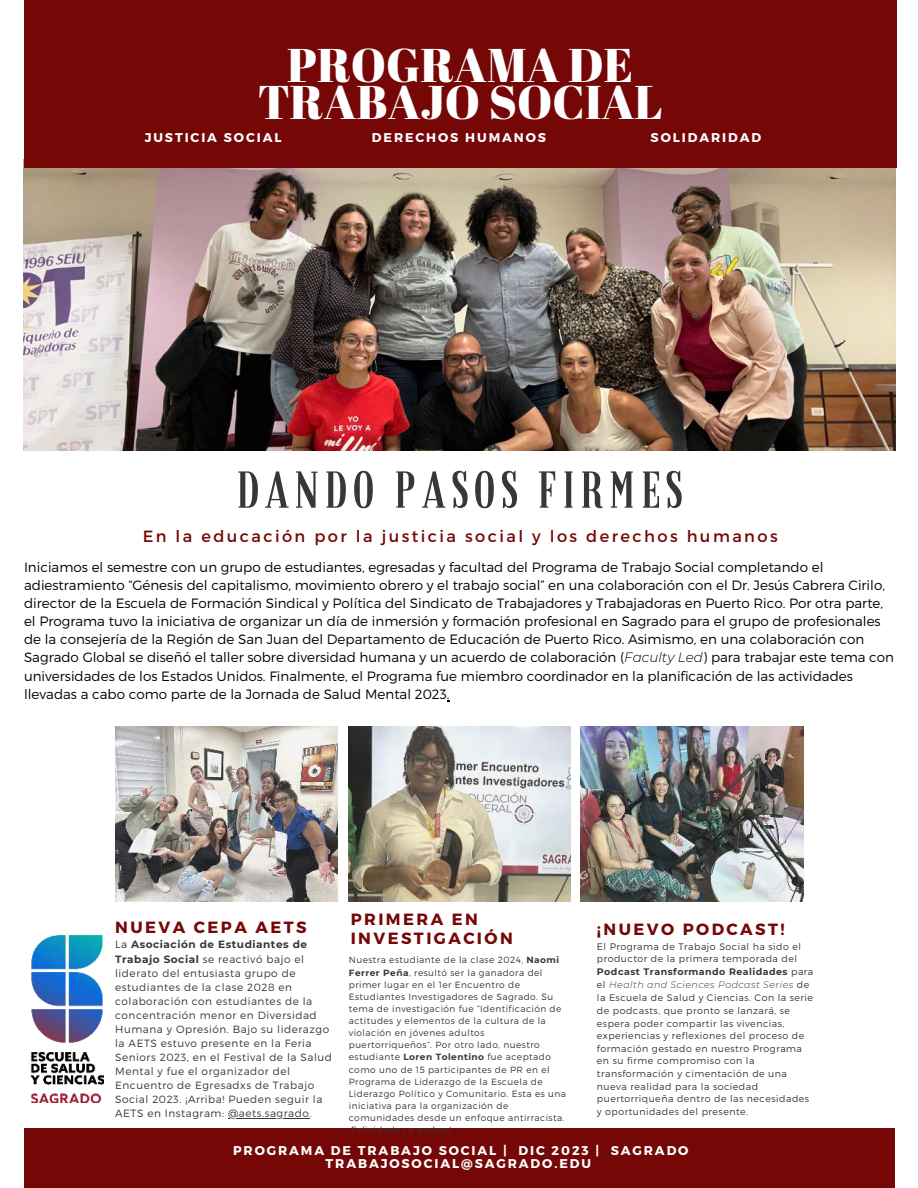
<style>
.page{position:relative;width:918px;height:1188px;background:#fff}
.page>*{position:absolute;margin:0;border:0;box-sizing:border-box;transform-origin:0 0}
.t1{font:50.85px "Granaina limpia";letter-spacing:.1em;color:#373737}
.t2{font:47.25px/37.2px "Abril Fatface";color:#fff;text-align:center}
.t3{font:16.2px "Montserrat";letter-spacing:.15em;color:#750707}
.t4{font:700 16.2px/19px "Montserrat";letter-spacing:.15em;color:#750707}
.t5{font:300 13.5px/18.1px "Montserrat";color:#000}
.t6{font:700 12.75px/12.8px "Montserrat";letter-spacing:.15em;color:#fff;text-align:center}
.t7{font:300 10.5px/14.1px "Montserrat";letter-spacing:.05em;color:#373737}
.t8{font:300 9.45px/12.8px "Montserrat";letter-spacing:.05em;color:#373737}
.t9{font:300 9px/12.1px "Montserrat";letter-spacing:.05em;color:#373737}
.s1{font-style:italic}
.s2{font-weight:700}
</style>
<div class="page">
<img style="left:24px;top:167px;width:872px;height:283px">
<div style="left:24px;top:0;width:872px;height:167px;background:#750707"></div>
<img style="left:115px;top:726px;width:223px;height:176px">
<img style="left:348px;top:726px;width:223px;height:176px">
<img style="left:581px;top:726px;width:223px;height:176px">
<div style="left:24px;top:1128px;width:870px;height:60px;background:#750707"></div>
<img style="left:30px;top:936px;width:73px;height:166px">
<hr style="left:228px;top:1118px;width:81px;height:1px;background:#373737">
<h2 class="t2" style="left:258px;top:45px;width:407px">PROGRAMA DE<br>TRABAJO SOCIAL</h2>
<p class="t6" style="left:145px;top:131px;width:138px">JUSTICIA SOCIAL</p>
<p class="t6" style="left:372px;top:131px;width:176px">DERECHOS HUMANOS</p>
<p class="t6" style="left:651px;top:131px;width:112px">SOLIDARIDAD</p>
<h1 class="t1" style="left:236px;top:462px;width:448px">DANDO PASOS FIRMES</h1>
<p class="t3" style="left:143px;top:526px;width:636px">En la educación por la justicia social y los derechos humanos</p>
<p class="t5" style="left:24px;top:558px;width:872px">Iniciamos el semestre con un grupo de estudiantes, egresadas y facultad del Programa de Trabajo Social completando el adiestramiento “Génesis del capitalismo, movimiento obrero y el trabajo social” en una colaboración con el Dr. Jesús Cabrera Cirilo, director de la Escuela de Formación Sindical y Política del Sindicato de Trabajadores y Trabajadoras en Puerto Rico. Por otra parte, el Programa tuvo la iniciativa de organizar un día de inmersión y formación profesional en Sagrado para el grupo de profesionales de la consejería de la Región de San Juan del Departamento de Educación de Puerto Rico. Asimismo, en una colaboración con Sagrado Global se diseñó el taller sobre diversidad humana y un acuerdo de colaboración (<span class="s1">Faculty Led</span>) para trabajar este tema con universidades de los Estados Unidos. Finalmente, el Programa fue miembro coordinador en la planificación de las actividades llevadas a cabo como parte de la Jornada de Salud Mental 2023.</p>
<p class="t4" style="left:115px;top:918px;width:193px">NUEVA CEPA AETS</p>
<p class="t7" style="left:115px;top:937px;width:218px">La <span class="s2">Asociación de Estudiantes de Trabajo Social</span> se reactivó bajo el liderato del entusiasta grupo de estudiantes de la clase 2028 en colaboración con estudiantes de la concentración menor en Diversidad Humana y Opresión. Bajo su liderazgo la AETS estuvo presente en la Feria Seniors 2023, en el Festival de la Salud Mental y fue el organizador del Encuentro de Egresadxs de Trabajo Social 2023. ¡Arriba! Pueden seguir la AETS en Instagram: @aets.sagrado.</p>
<p class="t4" style="left:351px;top:910px;width:164px">PRIMERA EN<br>INVESTIGACIÓN</p>
<p class="t9" style="left:349px;top:953px;width:219px">Nuestra estudiante de la clase 2024, <span class="s2">Naomi Ferrer Peña</span>, resultó ser la ganadora del primer lugar en el 1er Encuentro de Estudiantes Investigadores de Sagrado. Su tema de investigación fue “Identificación de actitudes y elementos de la cultura de la violación en jóvenes adultos puertorriqueños”. Por otro lado, nuestro estudiante <span class="s2">Loren Tolentino</span> fue aceptado como uno de 15 participantes de PR en el Programa de Liderazgo de la Escuela de Liderazgo Político y Comunitario. Esta es una iniciativa para la organización de comunidades desde un enfoque antirracista. ¡Felicidades a ambos!</p>
<p class="t4" style="left:597px;top:920px;width:189px">¡NUEVO PODCAST!</p>
<p class="t8" style="left:597px;top:940px;width:218px">El Programa de Trabajo Social ha sido el productor de la primera temporada del <span class="s2">Podcast Transformando Realidades</span> para el <span class="s1">Health and Sciences Podcast Series</span> de la Escuela de Salud y Ciencias. Con la serie de podcasts, que pronto se lanzará, se espera poder compartir las vivencias, experiencias y reflexiones del proceso de formación gestado en nuestro Programa en su firme compromiso con la transformación y cimentación de una nueva realidad para la sociedad puertorriqueña dentro de las necesidades y oportunidades del presente.</p>
<p class="t6" style="left:233px;top:1144px;width:457px">PROGRAMA DE TRABAJO SOCIAL | DIC 2023 | SAGRADO<br>TRABAJOSOCIAL@SAGRADO.EDU</p>
</div>
